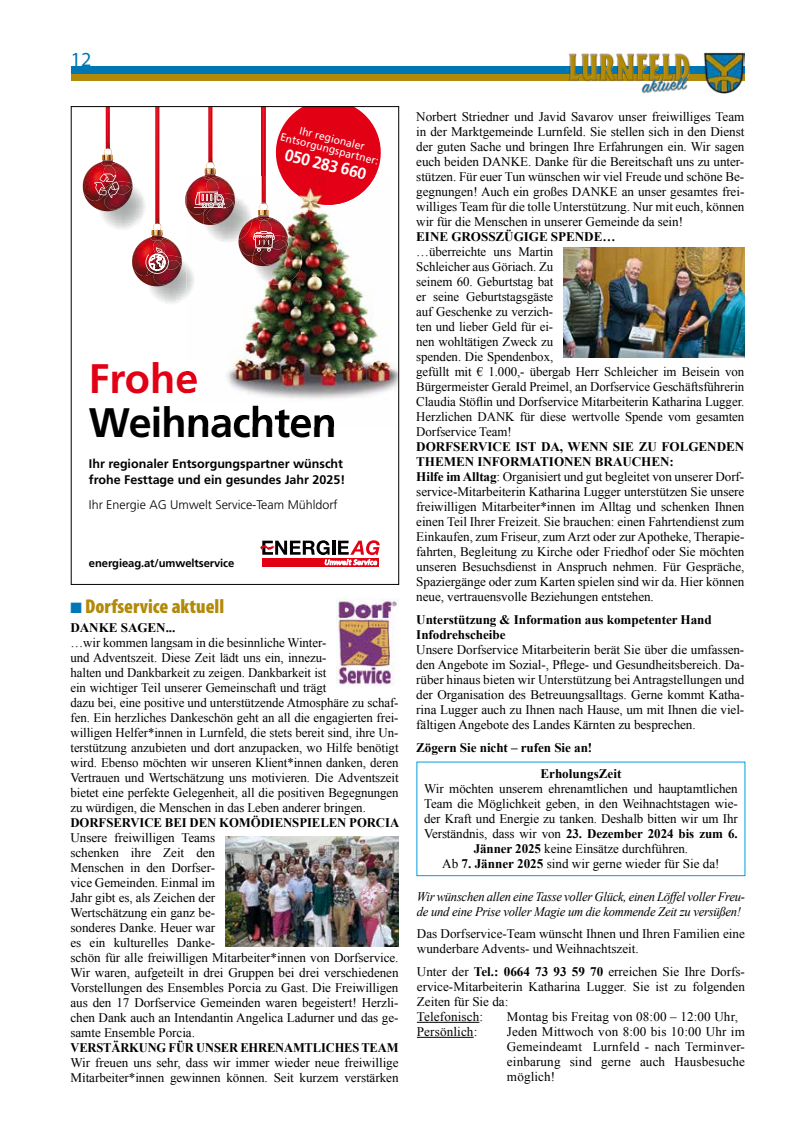
<style>
.page{position:relative;width:798px;height:1134px;background:#fff}
.page>*{position:absolute;margin:0;border:0;box-sizing:border-box;transform-origin:0 0}
.t1{font:700 41.25px "Frutiger LT Pro";letter-spacing:-.02em;color:#000}
.t2{font:700 41.25px "Frutiger LT Pro";color:#e20015}
.t3{font:900 condensed 20px "Myriad Pro";color:#b28a09}
.t4{font:20px "Myriad Pro";color:#0077b5}
.t5{font:700 16.62px "Frutiger LT Pro";color:#fff;scale:.95 1}
.t6{font:13.12px/15px "Times New Roman";letter-spacing:-.005em;color:#000}
.t7{font:700 13.12px/15px "Times New Roman";letter-spacing:-.005em;color:#000}
.t8{font:italic 13.12px/15px "Times New Roman";letter-spacing:-.02em;color:#000;scale:.96 1}
.t9{font:700 13.12px "Times New Roman";letter-spacing:-.005em;color:#000;scale:.95 1}
.t10{font:700 12.5px/16.2px "Frutiger LT Pro";color:#000}
.t11{font:300 12.5px "Frutiger LT Pro";color:#000}
.t12{font:700 11.25px "Frutiger LT Pro";letter-spacing:-.01em;color:#000}
.t13{font:10.88px/10.9px "Frutiger LT Pro";color:#fff;text-align:center;scale:.95 1}
.s1{color:#0077b5}
.s2{font-weight:700}
</style>
<div class="page">
<div style="left:71px;top:73px;width:673px;height:7px;background:#b28a09"></div>
<div style="left:71px;top:66px;width:673px;height:7px;background:#0077b5"></div>
<img style="left:702px;top:53px;width:42px;height:41px">
<img style="left:567px;top:53px;width:124px;height:40px">
<img style="left:337px;top:599px;width:60px;height:86px">
<img style="left:226px;top:836px;width:172px;height:110px">
<img style="left:563px;top:248px;width:181px;height:110px">
<div style="left:416px;top:762px;width:328px;height:114px;border:1px solid #009ee0"></div>
<hr style="left:416px;top:1022px;width:63px;height:1px;background:#000">
<hr style="left:416px;top:1037px;width:57px;height:1px;background:#000">
<svg style="left:260px;top:540px;width:119px;height:26px"></svg>
<img style="left:186px;top:305px;width:211px;height:101px">
<img style="left:83px;top:108px;width:298px;height:197px">
<img style="left:186px;top:362px;width:12px;height:31px">
<img style="left:188px;top:406px;width:146px;height:20px">
<img style="left:281px;top:176px;width:94px;height:29px">
<img style="left:348px;top:176px;width:17px;height:4px">
<div style="left:71px;top:106px;width:328px;height:479px;border:1px solid #000"></div>
<h2 class="t4" style="left:71px;top:47px;width:22px">12</h2>
<p class="t13" style="left:284px;top:121px;width:107px;rotate:14deg">Ihr regionaler<br>Entsorgungspartner:</p>
<p class="t5" style="left:287px;top:144px;width:89px;rotate:14deg">050 283 660</p>
<h1 class="t2" style="left:89px;top:354px;width:111px">Frohe</h1>
<h1 class="t1" style="left:89px;top:398px;width:249px">Weihnachten</h1>
<p class="t10" style="left:89px;top:455px;width:258px">Ihr regionaler Entsorgungspartner wünscht frohe Festtage und ein gesundes Jahr 2025!</p>
<p class="t11" style="left:89px;top:497px;width:250px">Ihr Energie AG Umwelt Service-Team Mühldorf</p>
<p class="t12" style="left:89px;top:557px;width:147px">energieag.at/umweltservice</p>
<h2 class="t3" style="left:70px;top:594px;width:155px"><span class="s1">■</span> Dorfservice aktuell</h2>
<p class="t7" style="left:70px;top:619px;width:106px">DANKE SAGEN...</p>
<p class="t6" style="left:70px;top:634px;width:329px">…wir kommen langsam in die besinnliche Winter-<br>und Adventszeit. Diese Zeit lädt uns ein, innezu-<br>halten und Dankbarkeit zu zeigen. Dankbarkeit ist<br>ein wichtiger Teil unserer Gemeinschaft und trägt<br>dazu bei, eine positive und unterstützende Atmosphäre zu schaf&shy;fen. Ein herzliches Dankeschön geht an all die engagierten frei&shy;willigen Helfer*innen in Lurnfeld, die stets bereit sind, ihre Un&shy;terstützung anzubieten und dort anzupacken, wo Hilfe benötigt wird. Ebenso möchten wir unseren Klient*innen danken, deren Vertrauen und Wertschätzung uns motivieren. Die Adventszeit bietet eine perfekte Gelegenheit, all die positiven Begegnungen zu würdigen, die Menschen in das Leben anderer bringen.</p>
<p class="t7" style="left:70px;top:814px;width:330px">DORFSERVICE BEI DEN KOMÖDIENSPIELEN PORCIA</p>
<p class="t6" style="left:70px;top:829px;width:329px">Unsere freiwilligen Teams<br>schenken ihre Zeit den<br>Menschen in den Dorfser-<br>vice Gemeinden. Einmal im<br>Jahr gibt es, als Zeichen der<br>Wertschätzung ein ganz be-<br>sonderes Danke. Heuer war<br>es ein kulturelles Danke-<br>schön für alle freiwilligen Mitarbeiter*innen von Dorfservice.<br>Wir waren, aufgeteilt in drei Gruppen bei drei verschiedenen Vorstellungen des Ensembles Porcia zu Gast. Die Freiwilligen aus den 17 Dorfservice Gemeinden waren begeistert! Herzli&shy;chen Dank auch an Intendantin Angelica Ladurner und das ge&shy;samte Ensemble Porcia.</p>
<p class="t9" style="left:70px;top:1038px;width:346px">VERSTÄRKUNG FÜR UNSER EHRENAMTLICHES TEAM</p>
<p class="t6" style="left:70px;top:1054px;width:329px">Wir freuen uns sehr, dass wir immer wieder neue freiwillige<br>Mitarbeiter*innen gewinnen können. Seit kurzem verstärken</p>
<p class="t6" style="left:416px;top:109px;width:329px;text-align:justify">Norbert Striedner und Javid Savarov unser freiwilliges Team in der Marktgemeinde Lurnfeld. Sie stellen sich in den Dienst der guten Sache und bringen Ihre Erfahrungen ein. Wir sagen euch beiden DANKE. Danke für die Bereitschaft uns zu unter&shy;stützen. Für euer Tun wünschen wir viel Freude und schöne Be&shy;gegnungen! Auch ein großes DANKE an unser gesamtes frei&shy;williges Team für die tolle Unterstützung. Nur mit euch, können wir für die Menschen in unserer Gemeinde da sein!</p>
<p class="t7" style="left:416px;top:229px;width:201px">EINE GROSSZÜGIGE SPENDE…</p>
<p class="t6" style="left:416px;top:244px;width:329px">…überreichte uns Martin<br>Schleicher aus Göriach. Zu<br>seinem 60. Geburtstag bat<br>er seine Geburtstagsgäste<br>auf Geschenke zu verzich-<br>ten und lieber Geld für ei-<br>nen wohltätigen Zweck zu<br>spenden. Die Spendenbox,<br>gefüllt mit € 1.000,- übergab Herr Schleicher im Beisein von Bürgermeister Gerald Preimel, an Dorfservice Geschäftsführerin Claudia Stöflin und Dorfservice Mitarbeiterin Katharina Lugger.<br>Herzlichen DANK für diese wertvolle Spende vom gesamten Dorfservice Team!</p>
<p class="t6" style="left:416px;top:439px;width:329px"><span class="s2">DORFSERVICE IST DA, WENN SIE ZU FOLGENDEN THEMEN INFORMATIONEN BRAUCHEN:<br>Hilfe im Alltag</span>: Organisiert und gut begleitet von unserer Dorf&shy;service-Mitarbeiterin Katharina Lugger unterstützen Sie unsere freiwilligen Mitarbeiter*innen im Alltag und schenken Ihnen einen Teil Ihrer Freizeit. Sie brauchen: einen Fahrtendienst zum Einkaufen, zum Friseur, zum Arzt oder zur Apotheke, Therapie&shy;fahrten, Begleitung zu Kirche oder Friedhof oder Sie möchten unseren Besuchsdienst in Anspruch nehmen. Für Gespräche, Spaziergänge oder zum Karten spielen sind wir da. Hier können neue, vertrauensvolle Beziehungen entstehen.</p>
<p class="t7" style="left:416px;top:611px;width:297px">Unterstützung &amp; Information aus kompetenter Hand<br>Infodrehscheibe</p>
<p class="t6" style="left:416px;top:641px;width:329px;text-align:justify">Unsere Dorfservice Mitarbeiterin berät Sie über die umfassen&shy;den Angebote im Sozial-, Pflege- und Gesundheitsbereich. Da&shy;rüber hinaus bieten wir Unterstützung bei Antragstellungen und der Organisation des Betreuungsalltags. Gerne kommt Katha&shy;rina Lugger auch zu Ihnen nach Hause, um mit Ihnen die viel&shy;fältigen Angebote des Landes Kärnten zu besprechen.</p>
<p class="t7" style="left:540px;top:734px;width:82px;line-height:26.5px;text-indent:-124px">Zögern Sie nicht – rufen Sie an!<br>ErholungsZeit</p>
<p class="t6" style="left:424px;top:781px;width:315px;text-align:center">Wir möchten unserem ehrenamtlichen und hauptamtlichen Team die Möglichkeit geben, in den Weihnachtstagen wie&shy;der Kraft und Energie zu tanken. Deshalb bitten wir um Ihr Verständnis, dass wir von <span class="s2">23. Dezember 2024 bis zum 6.<br>Jänner 2025</span> keine Einsätze durchführen.<br>Ab <span class="s2">7. Jänner 2025</span> sind wir gerne wieder für Sie da!</p>
<p class="t8" style="left:416px;top:889px;width:343px">Wir wünschen allen eine Tasse voller Glück, einen Löffel voller Freu&shy;de und eine Prise voller Magie um die kommende Zeit zu versüßen!</p>
<p class="t6" style="left:416px;top:926px;width:329px">Das Dorfservice-Team wünscht Ihnen und Ihren Familien eine wunderbare Advents- und Weihnachtszeit.</p>
<p class="t6" style="left:416px;top:964px;width:329px">Unter der <span class="s2">Tel.: 0664 73 93 59 70</span> erreichen Sie Ihre Dorfs&shy;ervice-Mitarbeiterin Katharina Lugger. Sie ist zu folgenden Zeiten für Sie da:<br>Telefonisch:</p>
<p class="t6" style="left:506px;top:1009px;width:232px">Montag bis Freitag von 08:00 – 12:00 Uhr,</p>
<p class="t6" style="left:416px;top:1024px;width:62px">Persönlich:</p>
<p class="t6" style="left:507px;top:1024px;width:239px;text-align:justify">Jeden Mittwoch von 8:00 bis 10:00 Uhr im Gemeindeamt Lurnfeld - nach Terminver&shy;einbarung sind gerne auch Hausbesuche möglich!</p>
</div>
